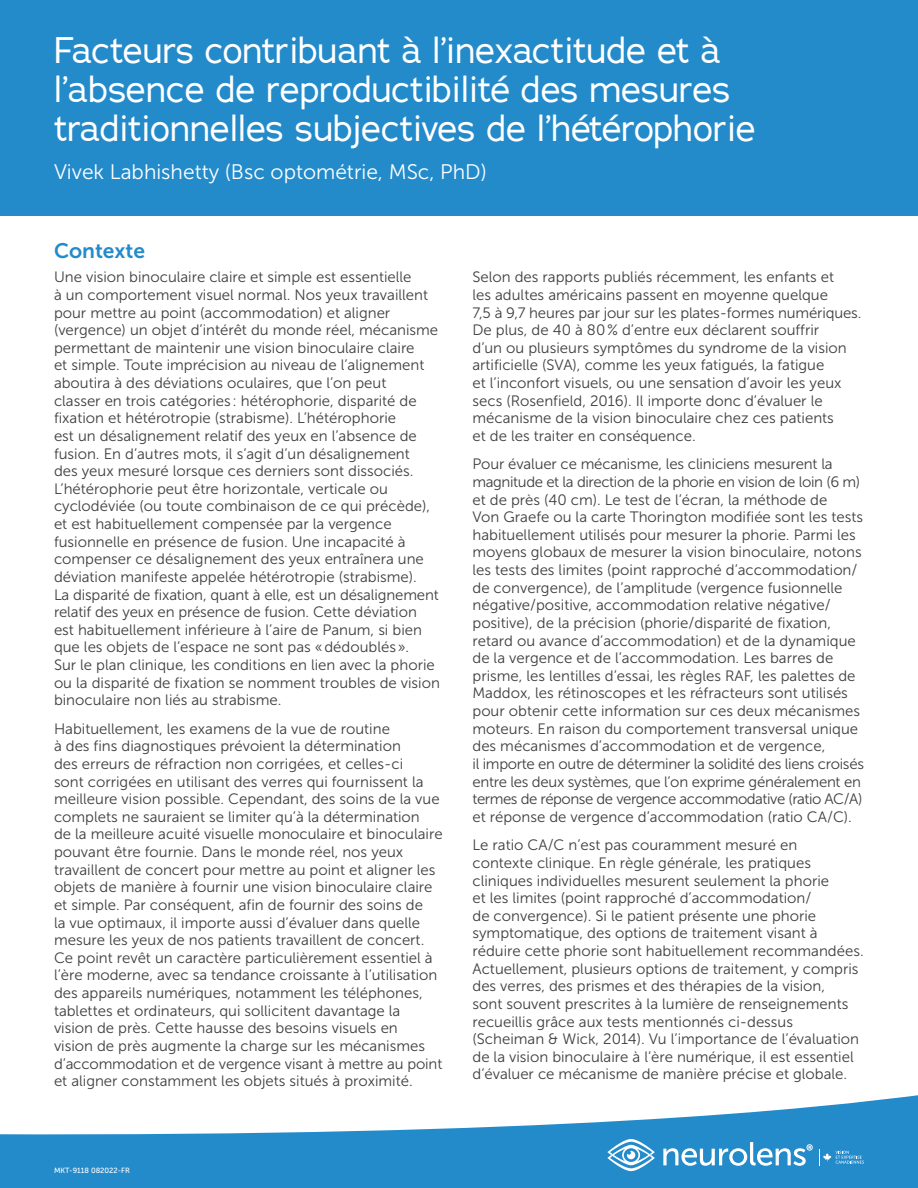
<style>
.page{position:relative;width:918px;height:1188px;background:#fff}
.page>*{position:absolute;margin:0;border:0;box-sizing:border-box;transform-origin:0 0}
.t1{font:36px/39px "Adrianna";color:#fff}
.t2{font:21px "Museo Sans 300";color:#fff}
.t3{font:21px "Museo Sans 700";color:#248bcb}
.t4{font:15px/17.5px "Museo Sans 300";color:#3e3e3f}
.t5{font:7.5px "Museo Sans 500";color:#fff}
</style>
<div class="page">
<svg style="left:0;top:1095px;width:918px;height:93px;fill:#248bcb"></svg>
<svg style="left:663px;top:1142px;width:150px;height:24px"></svg>
<svg style="left:607px;top:1139px;width:48px;height:32px"></svg>
<svg style="left:819px;top:1149px;width:45px;height:17px"></svg>
<div style="left:0;top:0;width:918px;height:216px;background:#248bcb"></div>
<h1 class="t1" style="left:54px;top:30px;width:703px">Facteurs contribuant à l’inexactitude et à l’absence de reproductibilité des mesures traditionnelles subjectives de l’hétérophorie</h1>
<h2 class="t2" style="left:54px;top:161px;width:434px">Vivek Labhishetty (Bsc optométrie, MSc, PhD)</h2>
<h2 class="t3" style="left:54px;top:239px;width:93px">Contexte</h2>
<p class="t4" style="left:54px;top:268px;width:387px">Une vision binoculaire claire et simple est essentielle<br>à un comportement visuel normal. Nos yeux travaillent pour mettre au point (accommodation) et aligner (vergence) un objet d’intérêt du monde réel, mécanisme permettant de maintenir une vision binoculaire claire<br>et simple. Toute imprécision au niveau de l’alignement aboutira à des déviations oculaires, que l’on peut<br>classer en trois catégories : hétérophorie, disparité de fixation et hétérotropie (strabisme). L’hétérophorie<br>est un désalignement relatif des yeux en l’absence de fusion. En d’autres mots, il s’agit d’un désalignement<br>des yeux mesuré lorsque ces derniers sont dissociés.<br>L’hétérophorie peut être horizontale, verticale ou cyclodéviée (ou toute combinaison de ce qui précède), et est habituellement compensée par la vergence fusionnelle en présence de fusion. Une incapacité à compenser ce désalignement des yeux entraînera une déviation manifeste appelée hétérotropie (strabisme).<br>La disparité de fixation, quant à elle, est un désalignement relatif des yeux en présence de fusion. Cette déviation est habituellement inférieure à l’aire de Panum, si bien que les objets de l’espace ne sont pas « dédoublés ».<br>Sur le plan clinique, les conditions en lien avec la phorie ou la disparité de fixation se nomment troubles de vision binoculaire non liés au strabisme.</p>
<p class="t4" style="left:54px;top:720px;width:390px">Habituellement, les examens de la vue de routine<br>à des fins diagnostiques prévoient la détermination<br>des erreurs de réfraction non corrigées, et celles-ci<br>sont corrigées en utilisant des verres qui fournissent la meilleure vision possible. Cependant, des soins de la vue complets ne sauraient se limiter qu’à la détermination<br>de la meilleure acuité visuelle monoculaire et binoculaire pouvant être fournie. Dans le monde réel, nos yeux travaillent de concert pour mettre au point et aligner les objets de manière à fournir une vision binoculaire claire et simple. Par conséquent, afin de fournir des soins de<br>la vue optimaux, il importe aussi d’évaluer dans quelle mesure les yeux de nos patients travaillent de concert.<br>Ce point revêt un caractère particulièrement essentiel à l’ère moderne, avec sa tendance croissante à l’utilisation des appareils numériques, notamment les téléphones, tablettes et ordinateurs, qui sollicitent davantage la vision de près. Cette hausse des besoins visuels en<br>vision de près augmente la charge sur les mécanismes d’accommodation et de vergence visant à mettre au point et aligner constamment les objets situés à proximité.</p>
<p class="t4" style="left:472px;top:268px;width:390px">Selon des rapports publiés récemment, les enfants et<br>les adultes américains passent en moyenne quelque<br>7,5 à 9,7 heures par jour sur les plates-formes numériques.<br>De plus, de 40 à 80 % d’entre eux déclarent souffrir<br>d’un ou plusieurs symptômes du syndrome de la vision artificielle (SVA), comme les yeux fatigués, la fatigue<br>et l’inconfort visuels, ou une sensation d’avoir les yeux secs (Rosenfield, 2016). Il importe donc d’évaluer le mécanisme de la vision binoculaire chez ces patients<br>et de les traiter en conséquence.</p>
<p class="t4" style="left:472px;top:456px;width:393px">Pour évaluer ce mécanisme, les cliniciens mesurent la magnitude et la direction de la phorie en vision de loin (6 m) et de près (40 cm). Le test de l’écran, la méthode de<br>Von Graefe ou la carte Thorington modifiée sont les tests habituellement utilisés pour mesurer la phorie. Parmi les moyens globaux de mesurer la vision binoculaire, notons les tests des limites (point rapproché d’accommodation/ de convergence), de l’amplitude (vergence fusionnelle négative/positive, accommodation relative négative/ positive), de la précision (phorie/disparité de fixation, retard ou avance d’accommodation) et de la dynamique de la vergence et de l’accommodation. Les barres de prisme, les lentilles d’essai, les règles RAF, les palettes de Maddox, les rétinoscopes et les réfracteurs sont utilisés pour obtenir cette information sur ces deux mécanismes moteurs. En raison du comportement transversal unique des mécanismes d’accommodation et de vergence,<br>il importe en outre de déterminer la solidité des liens croisés entre les deux systèmes, que l’on exprime généralement en termes de réponse de vergence accommodative (ratio AC/A) et réponse de vergence d’accommodation (ratio CA/C).</p>
<p class="t4" style="left:472px;top:836px;width:393px">Le ratio CA/C n’est pas couramment mesuré en<br>contexte clinique. En règle générale, les pratiques cliniques individuelles mesurent seulement la phorie<br>et les limites (point rapproché d’accommodation/<br>de convergence). Si le patient présente une phorie symptomatique, des options de traitement visant à réduire cette phorie sont habituellement recommandées.<br>Actuellement, plusieurs options de traitement, y compris des verres, des prismes et des thérapies de la vision,<br>sont souvent prescrites à la lumière de renseignements recueillis grâce aux tests mentionnés ci-dessus (Scheiman &amp; Wick, 2014). Vu l’importance de l’évaluation de la vision binoculaire à l’ère numérique, il est essentiel d’évaluer ce mécanisme de manière précise et globale.</p>
<p class="t5" style="left:54px;top:1167px;width:77px">MKT-9118 082022-FR</p>
</div>
